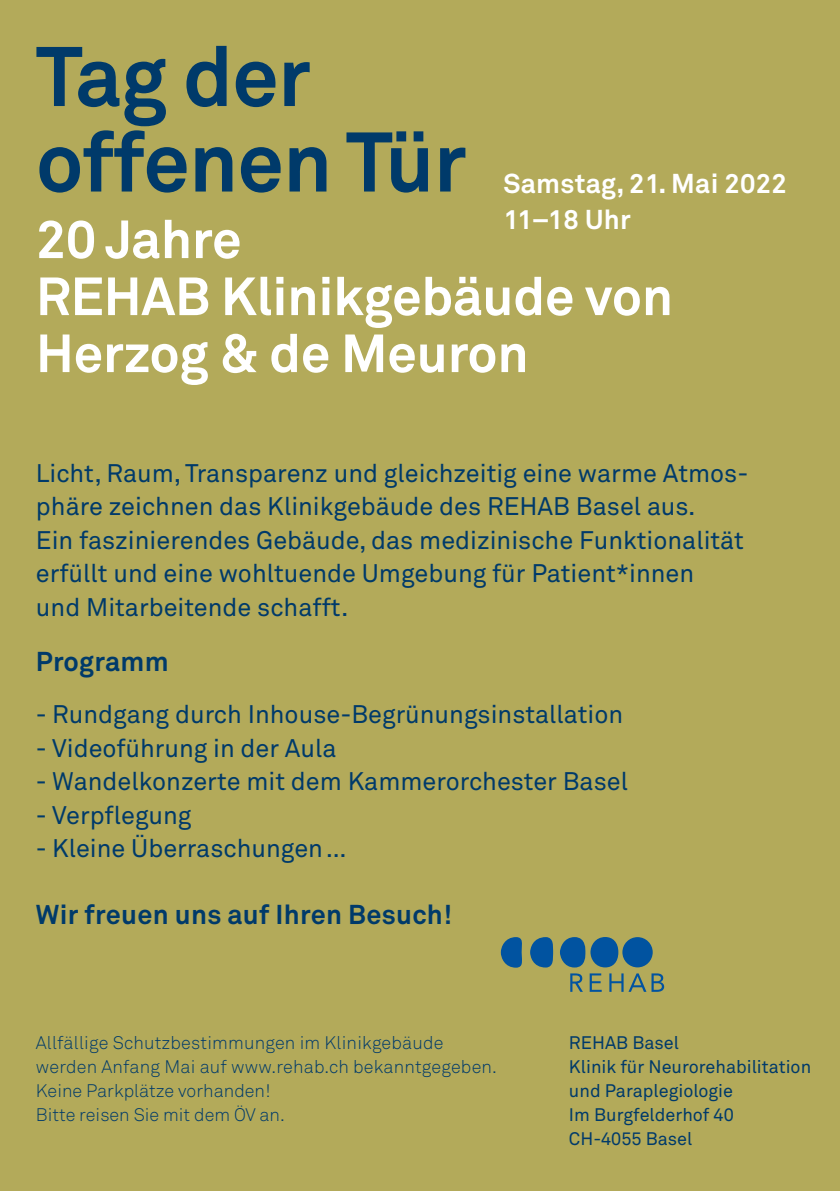
<style>
.page{position:relative;width:840px;height:1191px;background:#fff}
.page>*{position:absolute;margin:0;border:0;box-sizing:border-box;transform-origin:0 0}
.t1{font:700 83.4px/85.4px "Akkurat";letter-spacing:-.01em;color:#003a6a}
.t2{font:700 53px/57px "Akkurat";letter-spacing:-.005em;color:#fff}
.t3{font:700 27px "Akkurat";letter-spacing:.01em;color:#003a6a}
.t4{font:700 27px/35.4px "Akkurat";letter-spacing:.01em;color:#fff}
.t5{font:25.2px/33.6px "Akkurat";color:#003a6a}
.t6{font:300 18px/24px "Akkurat";letter-spacing:.005em;color:#003a6a}
.t7{font:18px/24px "Akkurat";color:#003a6a}
</style>
<div class="page">
<div style="left:0;top:0;width:839px;height:1191px;background:#b3aa5a"></div>
<div style="left:622px;top:937px;width:30px;height:30px;background:#0153a0;border-radius:50%"></div>
<div style="left:590px;top:937px;width:28px;height:30px;background:#0153a0;border-radius:50%"></div>
<svg style="left:560px;top:937px;width:26px;height:30px"></svg>
<svg style="left:530px;top:937px;width:23px;height:30px"></svg>
<svg style="left:500px;top:937px;width:22px;height:30px"></svg>
<svg style="left:570px;top:973px;width:12px;height:18px"></svg>
<svg style="left:589px;top:973px;width:12px;height:18px"></svg>
<svg style="left:609px;top:973px;width:54px;height:18px"></svg>
<h1 class="t1" style="left:36px;top:35px;width:432px">Tag der offenen Tür</h1>
<h2 class="t2" style="left:36px;top:211px;width:638px">20 Jahre<br>REHAB Klinikgebäude von<br>Herzog &amp; de Meuron</h2>
<p class="t4" style="left:503px;top:166px;width:285px">Samstag, 21. Mai 2022<br>11–18 Uhr</p>
<p class="t5" style="left:36px;top:457px;width:713px">Licht, Raum, Transparenz und gleichzeitig eine warme Atmos&shy;phäre zeichnen das Klinikgebäude des REHAB Basel aus.<br>Ein faszinierendes Gebäude, das medizinische Funktionalität erfüllt und eine wohltuende Umgebung für Patient*innen<br>und Mitarbeitende schafft.</p>
<p class="t3" style="left:36px;top:645px;width:134px">Programm</p>
<p class="t5" style="left:36px;top:698px;width:588px">- Rundgang durch Inhouse-Begrünungsinstallation</p>
<p class="t5" style="left:36px;top:731px;width:302px">- Videoführung in der Aula</p>
<p class="t5" style="left:36px;top:765px;width:593px">- Wandelkonzerte mit dem Kammerorchester Basel</p>
<p class="t5" style="left:36px;top:798px;width:157px">- Verpflegung</p>
<p class="t5" style="left:36px;top:832px;width:312px">- Kleine Überraschungen …</p>
<p class="t3" style="left:36px;top:898px;width:417px">Wir freuen uns auf Ihren Besuch!</p>
<p class="t6" style="left:36px;top:1031px;width:462px">Allfällige Schutzbestimmungen im Klinikgebäude werden Anfang Mai auf www.rehab.ch bekanntgegeben.<br>Keine Parkplätze vorhanden!<br>Bitte reisen Sie mit dem ÖV an.</p>
<p class="t7" style="left:568px;top:1030px;width:244px">REHAB Basel<br>Klinik für Neurorehabilitation und Paraplegiologie<br>Im Burgfelderhof 40<br>CH-4055 Basel</p>
</div>
